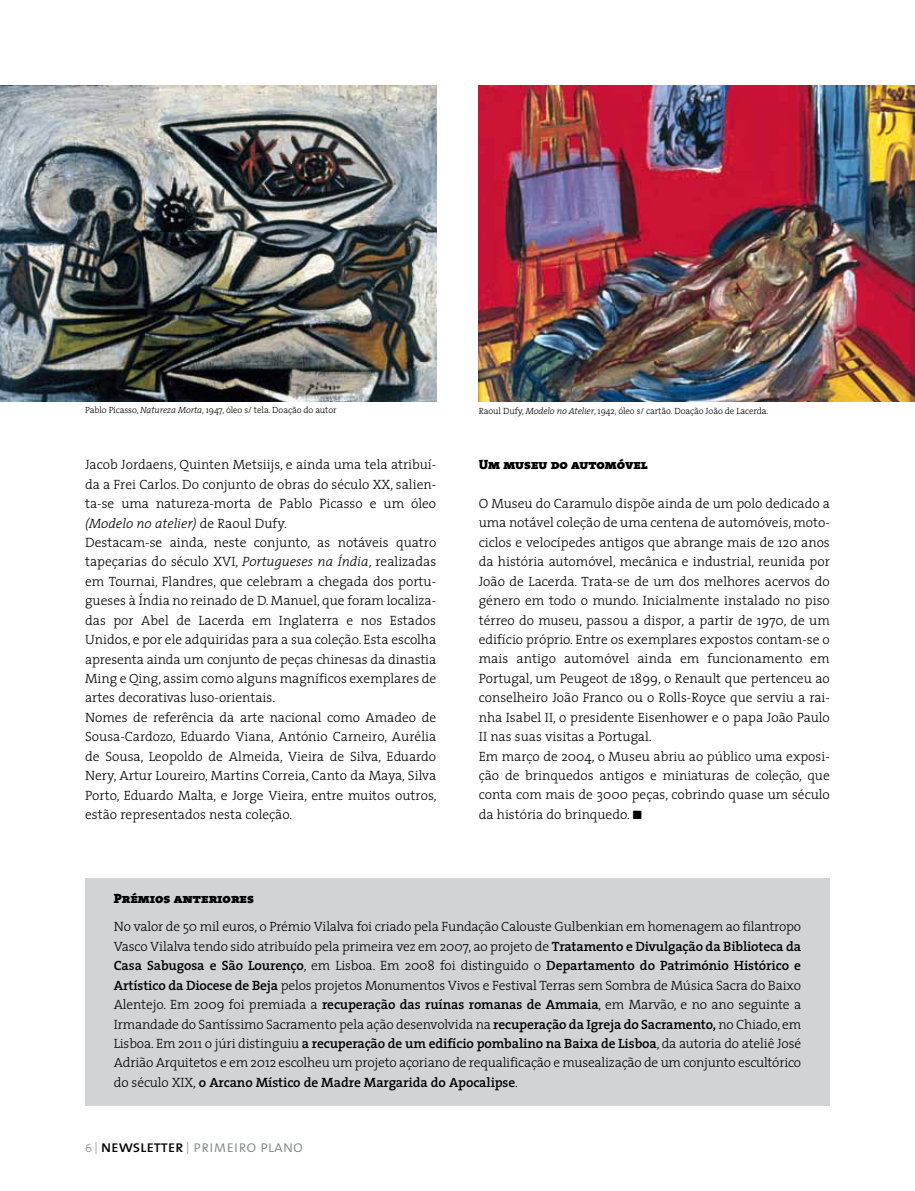
<style>
.page{position:relative;width:915px;height:1191px;background:#fff}
.page>*{position:absolute;margin:0;border:0;box-sizing:border-box;transform-origin:0 0}
.t1{font:16.5px "The Mix Light Caps";letter-spacing:-.01em;color:#808285}
.t2{font:300 13.5px/19.5px "The Serif";color:#000}
.t3{font:13.5px "The Serif Black Caps";color:#000}
.t4{font:300 9px "The Serif";letter-spacing:-.01em;color:#000}
.s1{font-style:italic}
.s2{font-weight:600}
.s3{font-family:"The Serif Light Caps";font-size:12px}
.s4{font-family:"The Mix Caps";color:#000}
</style>
<div class="page">
<div style="left:85px;top:878px;width:744px;height:227px;background:#d1d3d4"></div>
<img style="left:478px;top:85px;width:436px;height:316px">
<img style="left:0;top:85px;width:436px;height:316px">
<p class="t4" style="left:85px;top:403px;width:253px">Pablo Picasso, <span class="s1">Natureza Morta</span>, 1947, óleo s/ tela. Doação do autor</p>
<p class="t4" style="left:478px;top:403px;width:291px">Raoul Dufy, <span class="s1">Modelo no Atelier</span>, 1942, óleo s/ cartão. Doação João de Lacerda.</p>
<p class="t2" style="left:85px;top:454px;width:353px">Jacob Jordaens, Quinten Metsiijs, e ainda uma tela atribuí‑ da a Frei Carlos. Do conjunto de obras do século XX, salien‑ ta-se uma natureza-morta de Pablo Picasso e um óleo <span class="s1">(Modelo no atelier)</span> de Raoul Dufy.<br>Destacam-se ainda, neste conjunto, as notáveis quatro tapeçarias do século XVI, <span class="s1">Portugueses na Índia</span>, realizadas em Tournai, Flandres, que celebram a chegada dos portu‑ gueses à Índia no reinado de D. Manuel, que foram localiza‑ das por Abel de Lacerda em Inglaterra e nos Estados Unidos, e por ele adquiridas para a sua coleção. Esta escolha apresenta ainda um conjunto de peças chinesas da dinastia Ming e Qing, assim como alguns magníficos exemplares de artes decorativas luso-orientais.<br>Nomes de referência da arte nacional como Amadeo de Sousa-Cardozo, Eduardo Viana, António Carneiro, Aurélia de Sousa, Leopoldo de Almeida, Vieira de Silva, Eduardo Nery, Artur Loureiro, Martins Correia, Canto da Maya, Silva Porto, Eduardo Malta, e Jorge Vieira, entre muitos outros, estão representados nesta coleção.</p>
<p class="t3" style="left:478px;top:453px;width:170px">Um museu do automóvel</p>
<p class="t2" style="left:478px;top:493px;width:352px">O Museu do Caramulo dispõe ainda de um polo dedicado a uma notável coleção de uma centena de automóveis, moto‑ ciclos e velocípedes antigos que abrange mais de 120 anos da história automóvel, mecânica e industrial, reunida por João de Lacerda. Trata-se de um dos melhores acervos do género em todo o mundo. Inicialmente instalado no piso térreo do museu, passou a dispor, a partir de 1970, de um edifício próprio. Entre os exemplares expostos contam-se o mais antigo automóvel ainda em funcionamento em Portugal, um Peugeot de 1899, o Renault que pertenceu ao conselheiro João Franco ou o Rolls-Royce que serviu a rai‑ nha Isabel II, o presidente Eisenhower e o papa João Paulo II nas suas visitas a Portugal.<br>Em março de 2004, o Museu abriu ao público uma exposi‑ ção de brinquedos antigos e miniaturas de coleção, que conta com mais de 3000 peças, cobrindo quase um século da história do brinquedo. ■</p>
<p class="t3" style="left:114px;top:887px;width:142px">Prémios anteriores</p>
<p class="t2" style="left:114px;top:916px;width:688px;text-align:justify">No valor de 50 mil euros, o Prémio Vilalva foi criado pela Fundação Calouste Gulbenkian em homenagem ao filantropo Vasco Vilalva tendo sido atribuído pela primeira vez em 2007, ao projeto de <span class="s2">Tratamento e Divulgação da Biblioteca da Casa Sabugosa e São Lourenço</span>, em Lisboa. Em 2008 foi distinguido o <span class="s2">Departamento do Património Histórico e Artístico da Diocese de Beja</span> pelos projetos Monumentos Vivos e Festival Terras sem Sombra de Música Sacra do Baixo Alentejo. Em 2009 foi premiada a <span class="s2">recuperação das ruínas romanas de Ammaia</span>, em Marvão, e no ano seguinte a Irmandade do Santíssimo Sacramento pela ação desenvolvida na <span class="s2">recuperação da Igreja do Sacramento,</span> no Chiado, em Lisboa. Em 2011 o júri distinguiu <span class="s2">a recuperação de um edifício pombalino na Baixa de Lisboa</span>, da autoria do ateliê José Adrião Arquitetos e em 2012 escolheu um projeto açoriano de requalificação e musealização de um conjunto escultórico do século XIX, <span class="s2">o Arcano Místico de Madre Margarida do Apocalipse</span>.</p>
<p class="t1" style="left:85px;top:1132px;width:219px"><span class="s3">6 |</span> <span class="s4">newsletter</span> <span class="s3">|</span> primeiro plano</p>
</div>
